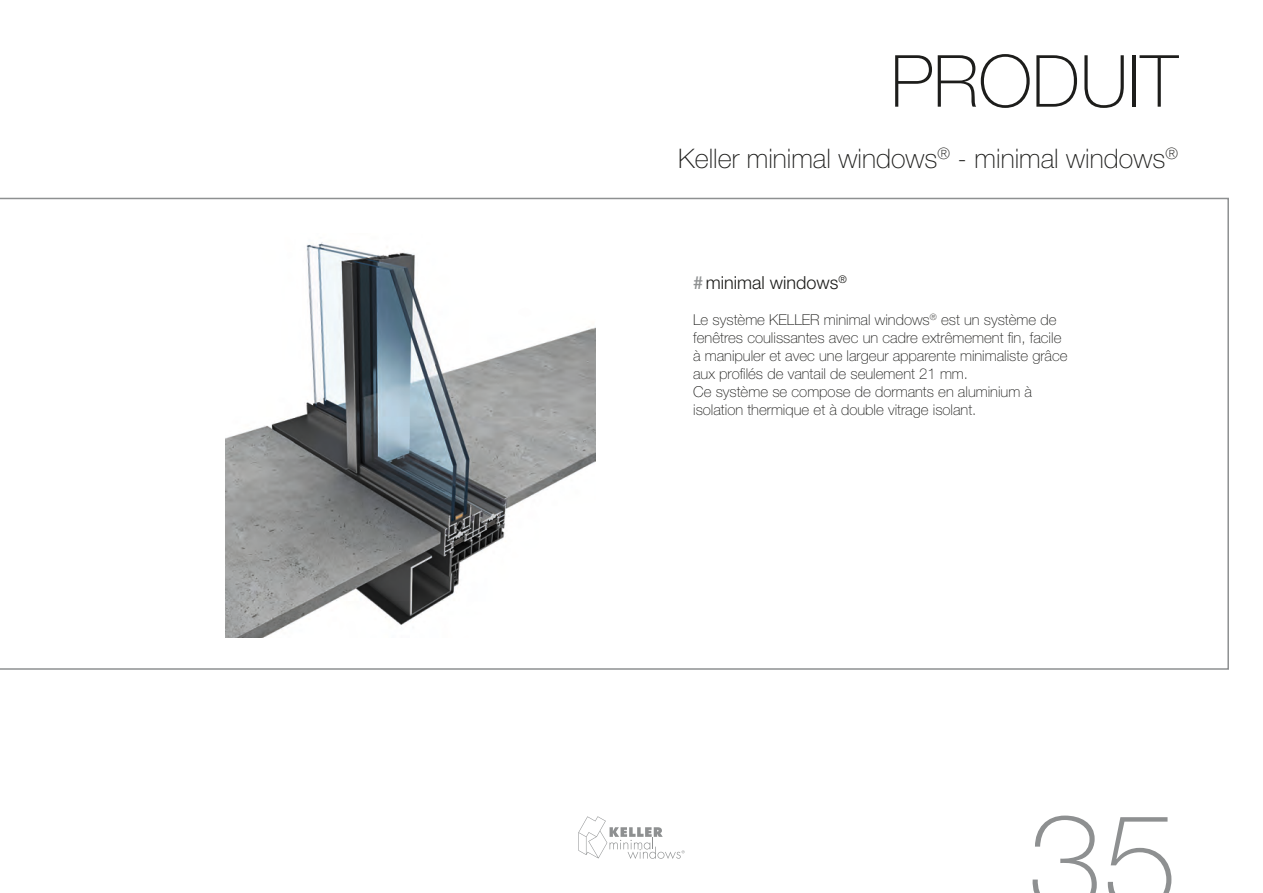
<style>
.page{position:relative;width:1263px;height:893px;background:#fff}
.page>*{position:absolute;margin:0;border:0;box-sizing:border-box;transform-origin:0 0}
.t1{font:100 135px "Helvetica Neue LT Std";color:#8e9091}
.t2{font:100 72px "Helvetica Neue LT Std";color:#1d1d1b}
.t3{font:100 27px "Helvetica Neue LT Std";color:#1d1d1b}
.t4{font:300 18px "Helvetica Neue LT Std";color:#1d1d1b}
.t5{font:100 15px/18px "Helvetica Neue LT Std";color:#1d1d1b}
.s1{font-weight:500;color:#8e9091}
</style>
<div class="page">
<svg style="left:578px;top:816px;width:107px;height:43px"></svg>
<img style="left:225px;top:242px;width:370px;height:396px">
<h2 class="t2" style="left:891px;top:40px;width:289px">PRODUIT</h2>
<h3 class="t3" style="left:678px;top:143px;width:501px">Keller minimal windows<sup>®</sup> - minimal windows<sup>®</sup></h3>
<p class="t4" style="left:693px;top:272px;width:155px"><span class="s1">#</span> minimal windows<sup>®</sup></p>
<p class="t5" style="left:693px;top:311px;width:376px">Le système KELLER minimal windows<sup>®</sup> est un système de fenêtres coulissantes avec un cadre extrêmement fin, facile à manipuler et avec une largeur apparente minimaliste grâce aux profilés de vantail de seulement 21 mm.<br>Ce système se compose de dormants en aluminium à isolation thermique et à double vitrage isolant.</p>
<h1 class="t1" style="left:1028px;top:785px;width:152px">35</h1>
</div>
